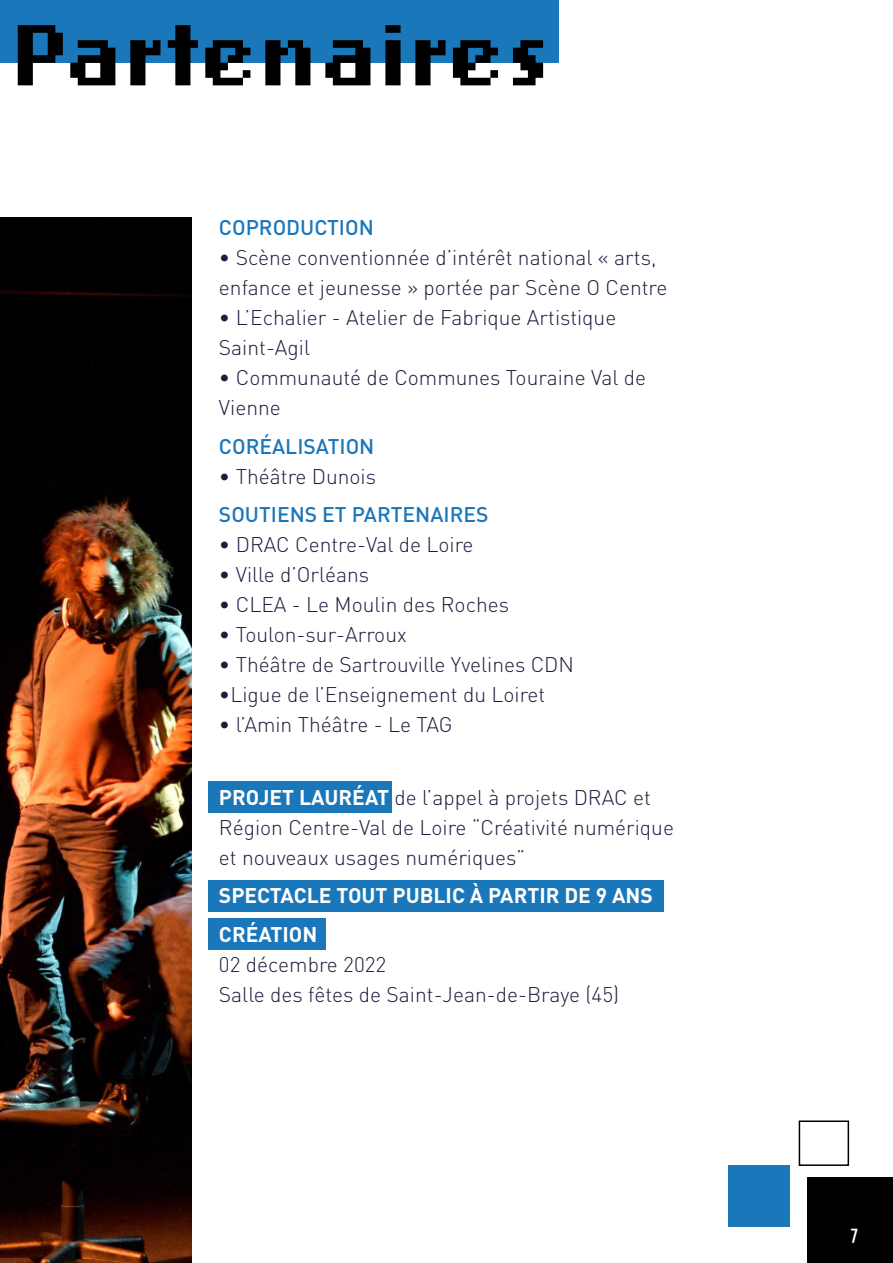
<style>
.page{position:relative;width:893px;height:1263px;background:#fff}
.page>*{position:absolute;margin:0;border:0;box-sizing:border-box;transform-origin:0 0}
.t1{font:700 90px "Lo Res 12 OT";color:#000}
.t2{font:300 21px/30px "DIN";color:#1a1f3c}
.t3{font:500 21px "DIN";color:#1a77ba}
.t4{font:700 21px/38.5px "DIN";color:#fff}
.t5{font:21px "Tomarik Poster";color:#fff}
.s1{font-weight:700;color:#fff}
</style>
<div class="page">
<div style="left:808px;top:1178px;width:85px;height:85px;background:#000"></div>
<div style="left:728px;top:1165px;width:61px;height:61px;background:#1a77ba"></div>
<div style="left:799px;top:1120px;width:50px;height:46px;border:2px solid #000"></div>
<div style="left:0;top:0;width:558px;height:62px;background:#1a77ba"></div>
<div style="left:208px;top:880px;width:455px;height:31px;background:#1a77ba"></div>
<div style="left:208px;top:781px;width:184px;height:31px;background:#1a77ba"></div>
<div style="left:208px;top:918px;width:118px;height:32px;background:#1a77ba"></div>
<img style="left:0;top:218px;width:191px;height:1045px">
<h1 class="t1" style="left:10px;top:-5px;width:542px">Partenaires</h1>
<p class="t3" style="left:219px;top:214px;width:156px">COPRODUCTION</p>
<p class="t2" style="left:219px;top:242px;width:450px">• Scène conventionnée d’intérêt national « arts, enfance et jeunesse » portée par Scène O Centre</p>
<p class="t2" style="left:219px;top:302px;width:399px">• L’Echalier - Atelier de Fabrique Artistique<br>Saint-Agil</p>
<p class="t2" style="left:219px;top:362px;width:429px">• Communauté de Communes Touraine Val de<br>Vienne</p>
<p class="t3" style="left:219px;top:432px;width:157px">CORÉALISATION</p>
<p class="t2" style="left:219px;top:461px;width:159px">• Théâtre Dunois</p>
<p class="t3" style="left:219px;top:501px;width:271px">SOUTIENS ET PARTENAIRES</p>
<p class="t2" style="left:219px;top:529px;width:256px">• DRAC Centre-Val de Loire</p>
<p class="t2" style="left:219px;top:559px;width:152px">• Ville d’Orléans</p>
<p class="t2" style="left:219px;top:589px;width:292px">• CLEA - Le Moulin des Roches</p>
<p class="t2" style="left:219px;top:619px;width:189px">• Toulon-sur-Arroux</p>
<p class="t2" style="left:219px;top:649px;width:357px">• Théâtre de Sartrouville Yvelines CDN</p>
<p class="t2" style="left:219px;top:679px;width:328px">•Ligue de l’Enseignement du Loiret</p>
<p class="t2" style="left:219px;top:709px;width:235px">• l’Amin Théâtre - Le TAG</p>
<p class="t2" style="left:219px;top:782px;width:456px"><span class="s1">PROJET LAURÉAT</span> de l’appel à projets DRAC et<br>Région Centre-Val de Loire “Créativité numérique et nouveaux usages numériques”</p>
<p class="t4" style="left:219px;top:875px;width:435px">SPECTACLE TOUT PUBLIC À PARTIR DE 9 ANS<br>CRÉATION</p>
<p class="t2" style="left:219px;top:949px;width:402px">02 décembre 2022<br>Salle des fêtes de Saint-Jean-de-Braye (45)</p>
<p class="t5" style="left:850px;top:1220px;width:9px">7</p>
</div>
